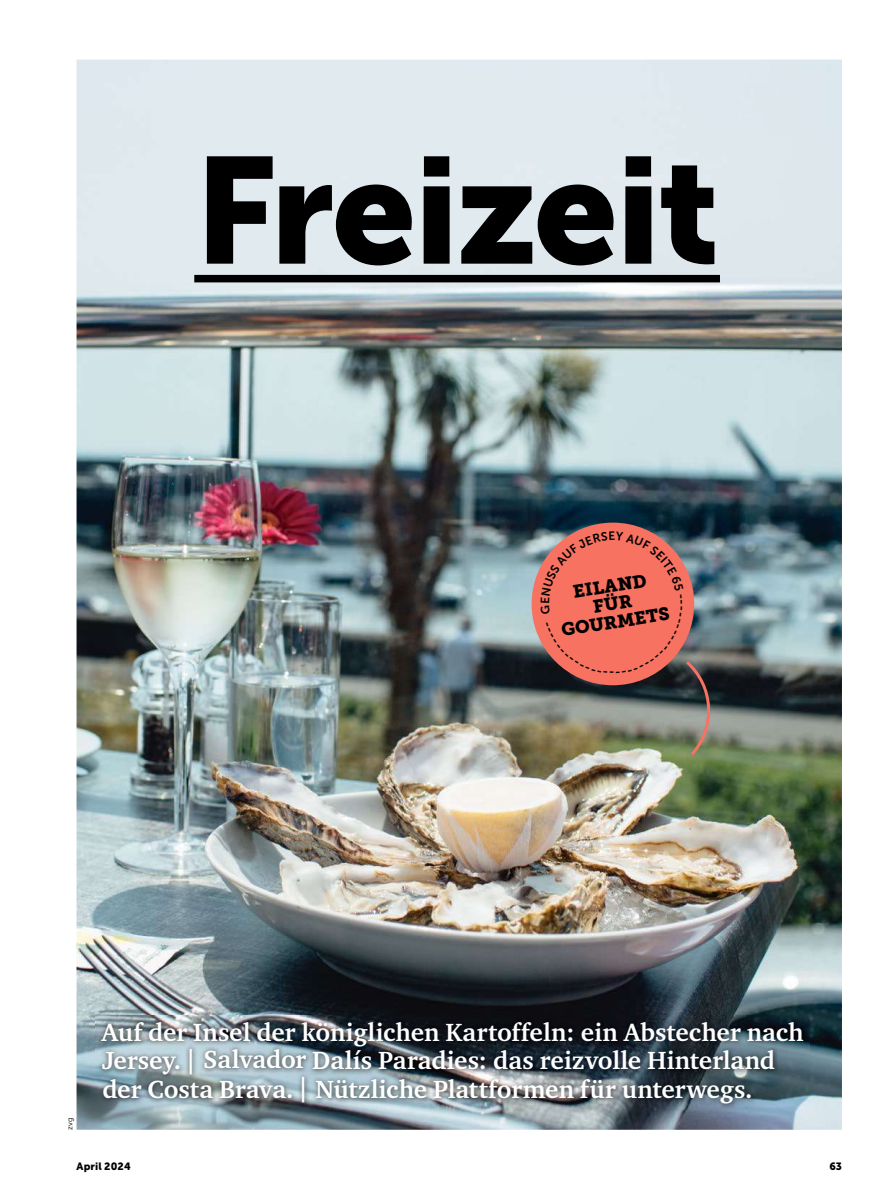
<style>
.page{position:relative;width:893px;height:1200px;background:#fff}
.page>*{position:absolute;margin:0;border:0;box-sizing:border-box;transform-origin:0 0}
.t1{font:150px "Museo Sans 900";letter-spacing:-.02em;color:#000}
.t2{font:700 25.5px/28.5px "Charter ITC Pro";letter-spacing:.005em;color:#fff}
.t3{font:18px/18px "Museo Slab 900";color:#000;text-align:center}
.t4{font:10.5px "Museo Sans 900";letter-spacing:.015em;color:#000}
.t5{font:7.5px "Museo Sans 300";color:#000}
</style>
<div class="page">
<img style="left:77px;top:60px;width:765px;height:1069px">
<img style="left:96px;top:1015px;width:713px;height:93px">
<div style="left:194px;top:275px;width:526px;height:7px;background:#000"></div>
<div style="left:532px;top:522px;width:162px;height:163px;background:#f77260;border-radius:50%"></div>
<img style="left:541px;top:531px;width:175px;height:227px">
<h1 class="t1" style="left:194px;top:126px;width:527px">Freizeit</h1>
<p class="t3" style="left:554px;top:585px;width:111px;rotate:-9deg">EILAND<br>FÜR<br>GOURMETS</p>
<p class="t5" style="left:66px;top:1129px;width:14px;rotate:-90deg">zvg</p>
<p class="t2" style="left:101px;top:1017px;width:704px">Auf der Insel der königlichen Kartoffeln: ein Abstecher nach<br>Jersey. | Salvador Dalís Paradies: das reizvolle Hinterland der Costa Brava. | Nützliche Plattformen für unterwegs.</p>
<p class="t4" style="left:77px;top:1160px;width:56px">April 2024</p>
<p class="t4" style="left:829px;top:1160px;width:14px">63</p>
</div>
